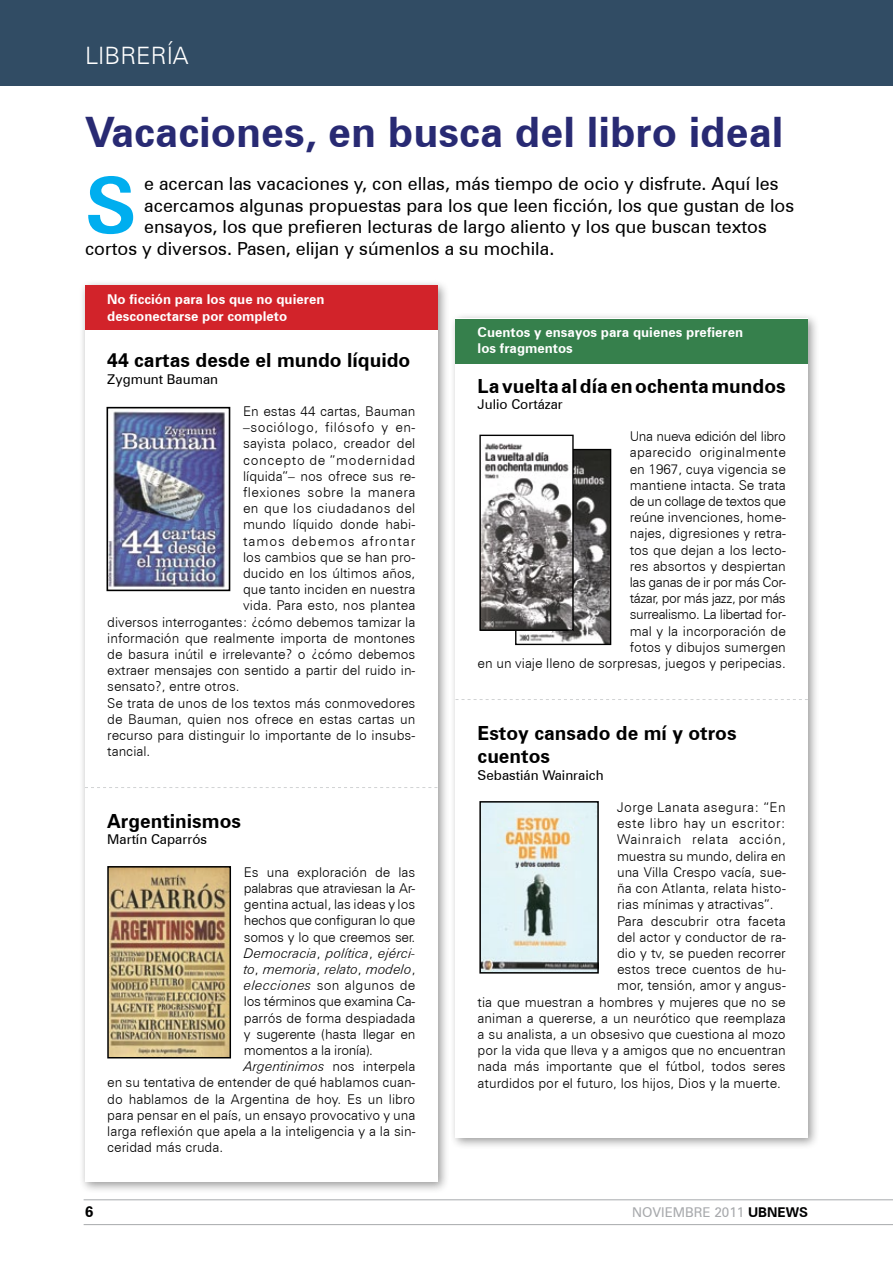
<style>
.page{position:relative;width:893px;height:1263px;background:#fff}
.page>*{position:absolute;margin:0;border:0;box-sizing:border-box;transform-origin:0 0}
.t1{font:700 78px "Zurich BT";color:#00aeef}
.t2{font:700 42px "Zurich BT";color:#282a73}
.t3{font:300 24px "Zurich BT";color:#fff}
.t4{font:700 19.5px/23.4px "Zurich BT";color:#000}
.t5{font:18px "Zurich BT";color:#000}
.t6{font:700 15px "Zurich BT";color:#000}
.t7{font:300 13.5px/16.2px "Zurich BT";color:#000;text-align:right}
.t8{font:300 13.5px "Zurich BT";letter-spacing:-.02em;color:#000}
.t9{font:700 13.5px/16.2px "Zurich BT";color:#fff}
.t10{font:300 13.5px "Zurich BT";letter-spacing:.03em;color:#000}
.t11{font:italic 300 13.5px "Zurich BT";color:#000}
.t12{font:13.5px "Zurich BT";color:#000}
.t13{font:300 13.5px "Zurich BT";letter-spacing:.04em;color:#000}
.t14{font:300 13.5px "Zurich BT";letter-spacing:.02em;color:#000}
.t15{font:300 13.5px "Zurich BT";letter-spacing:.05em;color:#000}
.t16{font:300 13.5px "Zurich BT";letter-spacing:.07em;color:#000}
.t17{font:13.5px "Zurich BT";color:#a7a9ac}
.s1{font-style:normal}
.s2{font-style:italic}
.s3{font-weight:700;color:#000}
</style>
<div class="page">
<hr style="left:84px;top:1199px;width:809px;height:1px;background:#a7a9ac">
<hr style="left:84px;top:1224px;width:809px;height:1px;background:#a7a9ac">
<div style="left:0;top:0;width:893px;height:85px;background:#314c64"></div>
<div style="left:449px;top:312px;width:370px;height:837px;background:#000;opacity:.4"></div>
<div style="left:455px;top:319px;width:353px;height:819px;background:#fff"></div>
<div style="left:455px;top:319px;width:353px;height:45px;background:#36804c"></div>
<svg style="left:455px;top:699px;width:353px;height:1px"></svg>
<img style="left:519px;top:451px;width:90px;height:192px">
<div style="left:515px;top:449px;width:96px;height:196px;border:1px solid #000"></div>
<img style="left:481px;top:443px;width:91px;height:186px">
<div style="left:479px;top:435px;width:95px;height:196px;border:1px solid #000"></div>
<img style="left:482px;top:804px;width:114px;height:166px">
<div style="left:479px;top:801px;width:120px;height:172px;border:2px solid #000"></div>
<div style="left:79px;top:279px;width:370px;height:914px;background:#000;opacity:.4"></div>
<div style="left:85px;top:285px;width:352px;height:897px;background:#fff"></div>
<div style="left:85px;top:285px;width:353px;height:45px;background:#d2232a"></div>
<img style="left:110px;top:411px;width:115px;height:177px">
<div style="left:107px;top:407px;width:123px;height:184px;border:2px solid #000"></div>
<svg style="left:85px;top:787px;width:352px;height:1px"></svg>
<img style="left:110px;top:869px;width:118px;height:186px">
<div style="left:107px;top:866px;width:124px;height:192px;border:2px solid #000"></div>
<h3 class="t3" style="left:85px;top:41px;width:105px">LIBRERÍA</h3>
<h2 class="t2" style="left:85px;top:106px;width:700px">Vacaciones, en busca del libro ideal</h2>
<h1 class="t1" style="left:85px;top:158px;width:53px">S</h1>
<h3 class="t5" style="left:144px;top:173px;width:636px">e acercan las vacaciones y, con ellas, más tiempo de ocio y disfrute. Aquí les</h3>
<h3 class="t5" style="left:144px;top:194px;width:652px">acercamos algunas propuestas para los que leen ficción, los que gustan de los</h3>
<h3 class="t5" style="left:144px;top:216px;width:624px">ensayos, los que prefieren lecturas de largo aliento y los que buscan textos</h3>
<h3 class="t5" style="left:85px;top:237px;width:471px">cortos y diversos. Pasen, elijan y súmenlos a su mochila.</h3>
<p class="t9" style="left:107px;top:291px;width:219px">No ficción para los que no quieren desconectarse por completo</p>
<h3 class="t4" style="left:107px;top:348px;width:305px">44 cartas desde el mundo líquido</h3>
<p class="t12" style="left:107px;top:370px;width:112px">Zygmunt Bauman</p>
<p class="t7" style="left:243px;top:403px;width:174px">En estas 44 cartas, Bauman</p>
<p class="t13" style="left:243px;top:419px;width:174px">–sociólogo, filósofo y en-</p>
<p class="t7" style="left:243px;top:435px;width:174px">sayista polaco, creador del</p>
<p class="t15" style="left:243px;top:451px;width:174px">concepto de ”modernidad</p>
<p class="t7" style="left:243px;top:468px;width:174px">líquida”– nos ofrece sus re-</p>
<p class="t10" style="left:243px;top:484px;width:174px">flexiones sobre la manera</p>
<p class="t10" style="left:243px;top:500px;width:174px">en que los ciudadanos del</p>
<p class="t7" style="left:243px;top:516px;width:174px">mundo líquido donde habi-</p>
<p class="t16" style="left:243px;top:532px;width:174px">tamos debemos afrontar</p>
<p class="t7" style="left:243px;top:549px;width:174px">los cambios que se han pro-</p>
<p class="t7" style="left:243px;top:565px;width:174px">ducido en los últimos años,</p>
<p class="t7" style="left:243px;top:581px;width:174px">que tanto inciden en nuestra</p>
<p class="t7" style="left:243px;top:597px;width:174px">vida. Para esto, nos plantea</p>
<p class="t7" style="left:107px;top:613px;width:310px">diversos interrogantes: ¿cómo debemos tamizar la</p>
<p class="t7" style="left:107px;top:630px;width:310px">información que realmente importa de montones</p>
<p class="t7" style="left:107px;top:646px;width:310px">de basura inútil e irrelevante? o ¿cómo debemos</p>
<p class="t7" style="left:107px;top:662px;width:310px">extraer mensajes con sentido a partir del ruido in-</p>
<p class="t7" style="left:107px;top:678px;width:134px">sensato?, entre otros.</p>
<p class="t7" style="left:107px;top:694px;width:310px">Se trata de unos de los textos más conmovedores</p>
<p class="t7" style="left:107px;top:711px;width:310px">de Bauman, quien nos ofrece en estas cartas un</p>
<p class="t7" style="left:107px;top:727px;width:310px">recurso para distinguir lo importante de lo insubs-</p>
<p class="t7" style="left:107px;top:743px;width:45px">tancial.</p>
<h3 class="t4" style="left:107px;top:809px;width:135px">Argentinismos</h3>
<p class="t12" style="left:107px;top:831px;width:101px">Martín Caparrós</p>
<p class="t7" style="left:244px;top:864px;width:173px">Es una exploración de las</p>
<p class="t8" style="left:244px;top:880px;width:173px">palabras que atraviesan la Ar-</p>
<p class="t7" style="left:244px;top:896px;width:173px">gentina actual, las ideas y los</p>
<p class="t8" style="left:244px;top:912px;width:173px">hechos que configuran lo que</p>
<p class="t8" style="left:244px;top:928px;width:173px">somos y lo que creemos ser.</p>
<p class="t11" style="left:244px;top:945px;width:173px">Democracia<span class="s1">,</span> política<span class="s1">,</span> ejérci-</p>
<p class="t11" style="left:244px;top:961px;width:173px">to<span class="s1">,</span> memoria<span class="s1">,</span> relato<span class="s1">,</span> modelo<span class="s1">,</span></p>
<p class="t14" style="left:244px;top:977px;width:173px"><span class="s2">elecciones</span> son algunos de</p>
<p class="t8" style="left:244px;top:993px;width:173px">los términos que examina Ca-</p>
<p class="t7" style="left:244px;top:1009px;width:173px">parrós de forma despiadada</p>
<p class="t8" style="left:244px;top:1026px;width:173px">y sugerente (hasta llegar en</p>
<p class="t8" style="left:244px;top:1042px;width:131px">momentos a la ironía).</p>
<p class="t11" style="left:244px;top:1058px;width:173px">Argentinimos <span class="s1">nos interpela</span></p>
<p class="t7" style="left:107px;top:1074px;width:310px">en su tentativa de entender de qué hablamos cuan-</p>
<p class="t7" style="left:107px;top:1090px;width:310px">do hablamos de la Argentina de hoy. Es un libro</p>
<p class="t7" style="left:107px;top:1107px;width:310px">para pensar en el país, un ensayo provocativo y una</p>
<p class="t7" style="left:107px;top:1123px;width:310px">larga reflexión que apela a la inteligencia y a la sin-</p>
<p class="t7" style="left:107px;top:1139px;width:117px">ceridad más cruda.</p>
<p class="t9" style="left:478px;top:324px;width:267px">Cuentos y ensayos para quienes prefieren los fragmentos</p>
<h3 class="t4" style="left:478px;top:374px;width:310px">La vuelta al día en ochenta mundos</h3>
<p class="t12" style="left:478px;top:396px;width:87px">Julio Cortázar</p>
<p class="t7" style="left:478px;top:428px;width:310px">Una nueva edición del libro<br>aparecido originalmente<br>en 1967, cuya vigencia se<br>mantiene intacta. Se trata<br>de un collage de textos que<br>reúne invenciones, home-<br>najes, digresiones y retra-<br>tos que dejan a los lecto-<br>res absortos y despiertan<br>las ganas de ir por más Cor-<br>tázar, por más jazz, por más<br>surrealismo. La libertad for-<br>mal y la incorporación de<br>fotos y dibujos sumergen<br>en un viaje lleno de sorpresas, juegos y peripecias.</p>
<h3 class="t4" style="left:478px;top:721px;width:260px">Estoy cansado de mí y otros cuentos</h3>
<p class="t12" style="left:478px;top:767px;width:128px">Sebastián Wainraich</p>
<p class="t10" style="left:617px;top:799px;width:170px">Jorge Lanata asegura: “En</p>
<p class="t10" style="left:617px;top:815px;width:170px">este libro hay un escritor:</p>
<p class="t13" style="left:617px;top:831px;width:170px">Wainraich relata acción,</p>
<p class="t7" style="left:617px;top:848px;width:170px">muestra su mundo, delira en</p>
<p class="t7" style="left:617px;top:864px;width:170px">una Villa Crespo vacía, sue-</p>
<p class="t7" style="left:617px;top:880px;width:170px">ña con Atlanta, relata histo-</p>
<p class="t7" style="left:617px;top:896px;width:158px">rias mínimas y atractivas”.</p>
<p class="t7" style="left:617px;top:912px;width:170px">Para descubrir otra faceta</p>
<p class="t7" style="left:617px;top:929px;width:170px">del actor y conductor de ra-</p>
<p class="t7" style="left:617px;top:945px;width:170px">dio y tv, se pueden recorrer</p>
<p class="t7" style="left:617px;top:961px;width:170px">estos trece cuentos de hu-</p>
<p class="t7" style="left:617px;top:977px;width:170px">mor, tensión, amor y angus-</p>
<p class="t7" style="left:478px;top:993px;width:310px">tia que muestran a hombres y mujeres que no se</p>
<p class="t7" style="left:478px;top:1010px;width:310px">animan a quererse, a un neurótico que reemplaza</p>
<p class="t7" style="left:478px;top:1026px;width:310px">a su analista, a un obsesivo que cuestiona al mozo</p>
<p class="t7" style="left:478px;top:1042px;width:310px">por la vida que lleva y a amigos que no encuentran</p>
<p class="t7" style="left:478px;top:1058px;width:310px">nada más importante que el fútbol, todos seres</p>
<p class="t7" style="left:478px;top:1074px;width:305px">aturdidos por el futuro, los hijos, Dios y la muerte.</p>
<p class="t6" style="left:85px;top:1203px;width:10px">6</p>
<p class="t17" style="left:632px;top:1204px;width:177px">NOVIEMBRE 2011 <span class="s3">UBNEWS</span></p>
</div>
